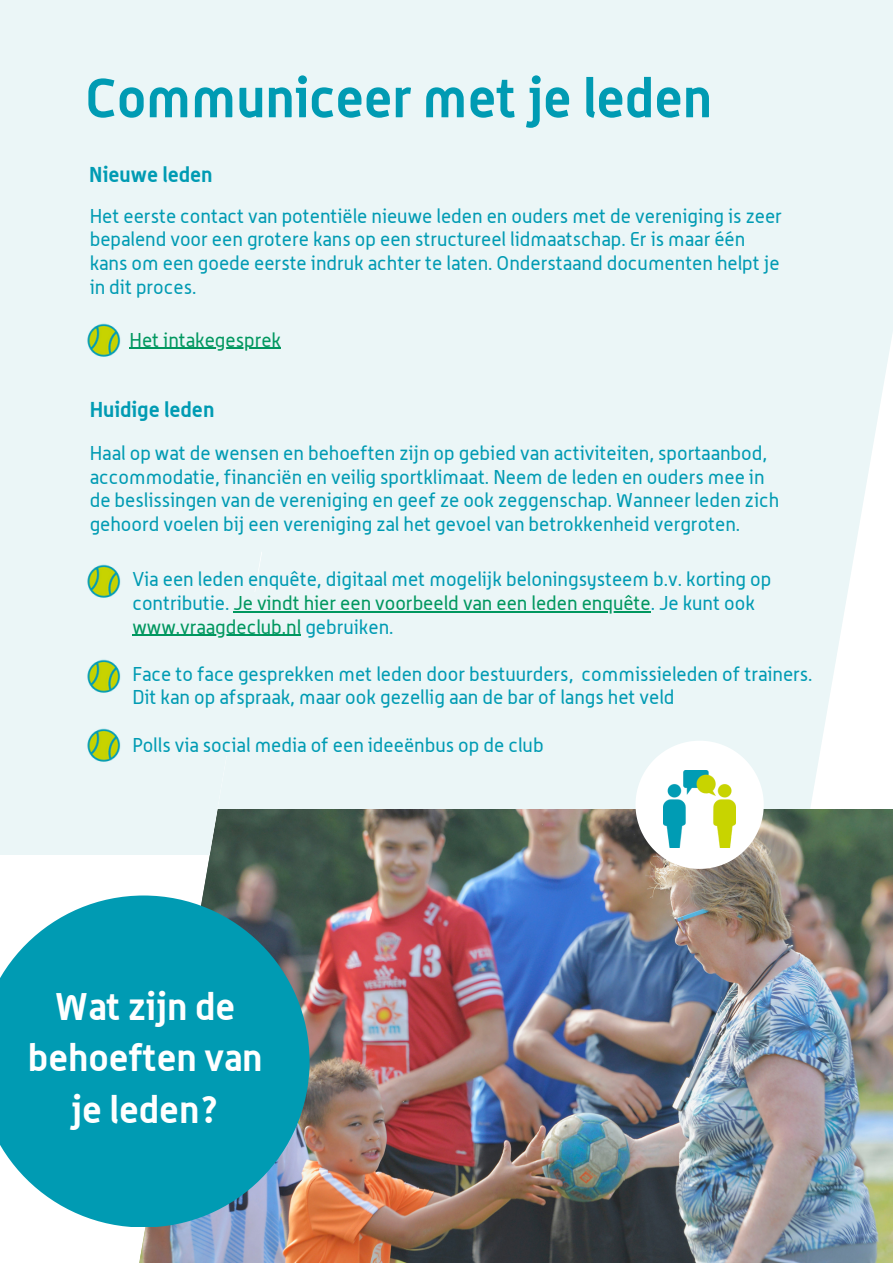
<style>
.page{position:relative;width:893px;height:1264px;background:#fff}
.page>*{position:absolute;margin:0;border:0;box-sizing:border-box;transform-origin:0 0}
.t1{font:700 54px "Alwyn";color:#009bb3}
.t2{font:700 37.5px/51.8px "Alwyn";color:#fff;text-align:center}
.t3{font:700 21px "Alwyn";color:#009bb3}
.t4{font:19.5px/23.5px "Alwyn";color:#009bb3}
.t5{font:19.5px "Alwyn";color:#00975f}
.s1{color:#00975f}
</style>
<div class="page">
<div style="left:0;top:0;width:892px;height:185px;background:#ebf6f7"></div>
<svg style="left:739px;top:185px;width:153px;height:624px;fill:#ebf6f7"></svg>
<div style="left:0;top:134px;width:739px;height:714px;background:#ebf6f7"></div>
<img style="left:262px;top:809px;width:630px;height:453px">
<svg style="left:635px;top:740px;width:128px;height:128px"></svg>
<svg style="left:139px;top:865px;width:123px;height:397px"></svg>
<svg style="left:0;top:347px;width:318px;height:518px"></svg>
<svg style="left:0;top:895px;width:309px;height:332px;background:#1f9eb3"></svg>
<div style="left:0;top:592px;width:401px;height:163px;background:#ebf6f7"></div>
<div style="left:0;top:855px;width:206px;height:8px;background:#fff"></div>
<hr style="left:129px;top:348px;width:152px;height:1px;background:#00975f">
<img style="left:78px;top:323px;width:54px;height:44px">
<img style="left:663px;top:770px;width:72px;height:78px">
<hr style="left:233px;top:611px;width:417px;height:1px;background:#00975f">
<hr style="left:132px;top:634px;width:169px;height:1px;background:#00975f">
<img style="left:78px;top:556px;width:54px;height:42px">
<img style="left:87px;top:659px;width:34px;height:34px">
<img style="left:78px;top:728px;width:54px;height:44px">
<h1 class="t1" style="left:85px;top:64px;width:628px">Communiceer met je leden</h1>
<p class="t3" style="left:89px;top:161px;width:125px">Nieuwe leden</p>
<p class="t4" style="left:90px;top:204px;width:693px">Het eerste contact van potentiële nieuwe leden en ouders met de vereniging is zeer bepalend voor een grotere kans op een structureel lidmaatschap. Er is maar één kans om een goede eerste indruk achter te laten. Onderstaand documenten helpt je in dit proces.</p>
<p class="t5" style="left:129px;top:328px;width:153px">Het intakegesprek</p>
<p class="t3" style="left:90px;top:397px;width:126px">Huidige leden</p>
<p class="t4" style="left:90px;top:441px;width:691px">Haal op wat de wensen en behoeften zijn op gebied van activiteiten, sportaanbod, accommodatie, financiën en veilig sportklimaat. Neem de leden en ouders mee in de beslissingen van de vereniging en geef ze ook zeggenschap. Wanneer leden zich gehoord voelen bij een vereniging zal het gevoel van betrokkenheid vergroten.</p>
<p class="t4" style="left:132px;top:567px;width:640px">Via een leden enquête, digitaal met mogelijk beloningsysteem b.v. korting op contributie. <span class="s1">Je vindt hier een voorbeeld van een leden enquête</span>. Je kunt ook <span class="s1">www.vraagdeclub.nl</span> gebruiken.</p>
<p class="t4" style="left:132px;top:662px;width:681px">Face to face gesprekken met leden door bestuurders, commissieleden of trainers.<br>Dit kan op afspraak, maar ook gezellig aan de bar of langs het veld</p>
<p class="t4" style="left:132px;top:732px;width:413px">Polls via social media of een ideeënbus op de club</p>
<h2 class="t2" style="left:28px;top:979px;width:236px">Wat zijn de behoeften van je leden?</h2>
</div>
